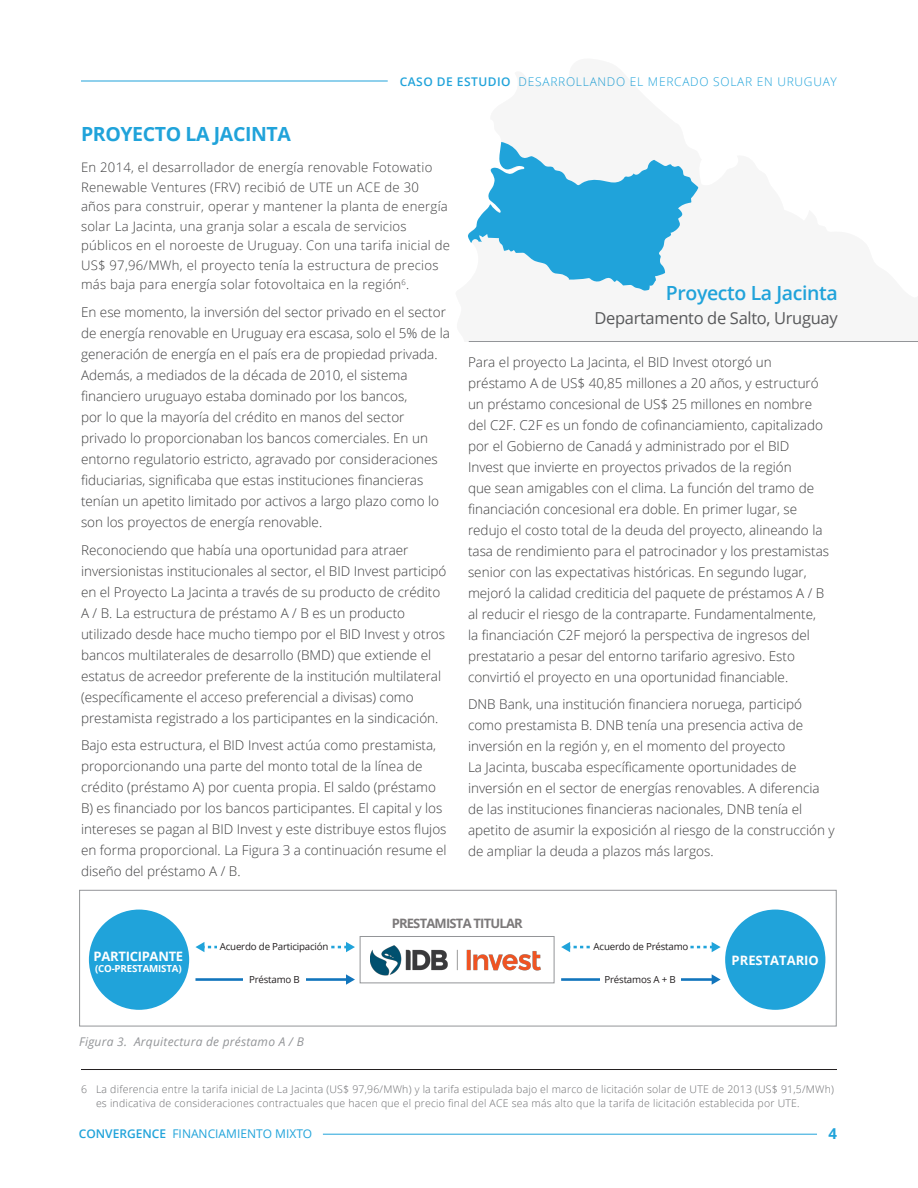
<style>
.page{position:relative;width:918px;height:1188px;background:#fff}
.page>*{position:absolute;margin:0;border:0;box-sizing:border-box;transform-origin:0 0}
.Body_Bullet_points{font:700 19.5px "Open Sans";letter-spacing:-.02em;color:#20a3da}
.Body_Bullet_points-2{font:600 19.5px "Open Sans";letter-spacing:-.02em;color:#20a3da}
.Body_Bullet_points-3{font:16.5px "Open Sans";letter-spacing:-.02em;color:#57585a}
.t1{font:700 15px "Open Sans";color:#20a3da}
.Body_Bullet_points-4{font:300 13.5px/21px "Open Sans";color:#3e3e3f}
.Body_Bullet_points-5{font:300 13.2px/19.5px "Open Sans";letter-spacing:.02em;color:#3e3e3f}
.t2{font:700 13.05px "Open Sans";letter-spacing:-.06em;color:#231f20}
.t3{font:700 13.05px "Open Sans";letter-spacing:-.02em;color:#fff}
.t4{font:700 13.05px "Open Sans";color:#fff}
.t5{font:300 12px "Open Sans";letter-spacing:.06em;color:#20a3da}
.Title_3{font:italic 12px "Open Sans";letter-spacing:.02em;color:#939598}
.t6{font:12px "Open Sans";color:#20a3da}
.Body_copy_april{font:300 10.5px/13.5px "Open Sans";letter-spacing:.02em;color:#6c6d70}
.t7{font:9.75px "Open Sans";letter-spacing:-.02em;color:#231f20}
.t8{font:700 9.75px "Open Sans";letter-spacing:-.02em;color:#fff}
.s1{font-weight:600}
</style>
<div class="page">
<hr style="left:81px;top:81px;width:307px;height:1px;background:#20a3da">
<hr style="left:323px;top:1134px;width:494px;height:1px;background:#20a3da">
<svg style="left:468px;top:142px;width:230px;height:149px"></svg>
<hr style="left:81px;top:1069px;width:756px;height:1px;background:#231f20">
<div style="left:89px;top:910px;width:100px;height:100px;background:#20a3da;border-radius:50%"></div>
<svg style="left:195px;top:942px;width:160px;height:10px"></svg>
<hr style="left:195px;top:978px;width:153px;height:3px;background:#1175bc">
<svg style="left:346px;top:974px;width:9px;height:11px"></svg>
<div style="left:725px;top:910px;width:100px;height:100px;background:#20a3da;border-radius:50%"></div>
<div style="left:360px;top:936px;width:194px;height:47px;border:1px solid #939598"></div>
<img style="left:371px;top:945px;width:170px;height:31px">
<div style="left:218px;top:941px;width:113px;height:11px;background:#fff"></div>
<div style="left:243px;top:974px;width:63px;height:11px;background:#fff"></div>
<svg style="left:561px;top:942px;width:160px;height:10px"></svg>
<hr style="left:561px;top:978px;width:152px;height:3px;background:#1175bc">
<svg style="left:712px;top:974px;width:9px;height:11px"></svg>
<div style="left:591px;top:941px;width:98px;height:11px;background:#fff"></div>
<div style="left:600px;top:974px;width:80px;height:11px;background:#fff"></div>
<hr style="left:469px;top:341px;width:449px;height:1px;background:#939598">
<div style="left:79px;top:890px;width:757px;height:136px;border:1px solid #939598"></div>
<p class="Body_Bullet_points" style="left:81px;top:120px;width:211px">PROYECTO LA JACINTA</p>
<p class="t5" style="left:400px;top:73px;width:439px"><span class="s1">CASO DE ESTUDIO</span> DESARROLLANDO EL MERCADO SOLAR EN URUGUAY</p>
<p class="Body_Bullet_points-5" style="left:81px;top:157px;width:371px">En 2014, el desarrollador de energía renovable Fotowatio Renewable Ventures (FRV) recibió de UTE un ACE de 30 años para construir, operar y mantener la planta de energía solar La Jacinta, una granja solar a escala de servicios públicos en el noroeste de Uruguay. Con una tarifa inicial de US$ 97,96/MWh, el proyecto tenía la estructura de precios más baja para energía solar fotovoltaica en la región<sup>6</sup>.</p>
<p class="Body_Bullet_points-4" style="left:81px;top:301px;width:371px">En ese momento, la inversión del sector privado en el sector de energía renovable en Uruguay era escasa, solo el 5% de la generación de energía en el país era de propiedad privada.<br>Además, a mediados de la década de 2010, el sistema financiero uruguayo estaba dominado por los bancos,<br>por lo que la mayoría del crédito en manos del sector privado lo proporcionaban los bancos comerciales. En un entorno regulatorio estricto, agravado por consideraciones fiduciarias, significaba que estas instituciones financieras tenían un apetito limitado por activos a largo plazo como lo son los proyectos de energía renovable.</p>
<p class="Body_Bullet_points-4" style="left:81px;top:539px;width:367px">Reconociendo que había una oportunidad para atraer inversionistas institucionales al sector, el BID Invest participó en el Proyecto La Jacinta a través de su producto de crédito A / B. La estructura de préstamo A / B es un producto utilizado desde hace mucho tiempo por el BID Invest y otros bancos multilaterales de desarrollo (BMD) que extiende el estatus de acreedor preferente de la institución multilateral (específicamente el acceso preferencial a divisas) como prestamista registrado a los participantes en la sindicación.</p>
<p class="Body_Bullet_points-4" style="left:81px;top:735px;width:367px">Bajo esta estructura, el BID Invest actúa como prestamista, proporcionando una parte del monto total de la línea de crédito (préstamo A) por cuenta propia. El saldo (préstamo B) es financiado por los bancos participantes. El capital y los intereses se pagan al BID Invest y este distribuye estos flujos en forma proporcional. La Figura 3 a continuación resume el diseño del préstamo A / B.</p>
<p class="Body_Bullet_points-2" style="left:666px;top:280px;width:173px">Proyecto La Jacinta</p>
<p class="Body_Bullet_points-3" style="left:594px;top:306px;width:245px">Departamento de Salto, Uruguay</p>
<p class="Body_Bullet_points-4" style="left:468px;top:351px;width:363px">Para el proyecto La Jacinta, el BID Invest otorgó un préstamo A de US$ 40,85 millones a 20 años, y estructuró un préstamo concesional de US$ 25 millones en nombre del C2F. C2F es un fondo de cofinanciamiento, capitalizado por el Gobierno de Canadá y administrado por el BID<br>Invest que invierte en proyectos privados de la región<br>que sean amigables con el clima. La función del tramo de financiación concesional era doble. En primer lugar, se redujo el costo total de la deuda del proyecto, alineando la tasa de rendimiento para el patrocinador y los prestamistas senior con las expectativas históricas. En segundo lugar, mejoró la calidad crediticia del paquete de préstamos A / B al reducir el riesgo de la contraparte. Fundamentalmente, la financiación C2F mejoró la perspectiva de ingresos del prestatario a pesar del entorno tarifario agresivo. Esto convirtió el proyecto en una oportunidad financiable.</p>
<p class="Body_Bullet_points-4" style="left:468px;top:694px;width:368px">DNB Bank, una institución financiera noruega, participó como prestamista B. DNB tenía una presencia activa de inversión en la región y, en el momento del proyecto<br>La Jacinta, buscaba específicamente oportunidades de inversión en el sector de energías renovables. A diferencia de las instituciones financieras nacionales, DNB tenía el apetito de asumir la exposición al riesgo de la construcción y de ampliar la deuda a plazos más largos.</p>
<p class="t2" style="left:392px;top:914px;width:133px">PRESTAMISTA TITULAR</p>
<p class="t7" style="left:220px;top:939px;width:110px">Acuerdo de Participación</p>
<p class="t7" style="left:249px;top:973px;width:52px">Préstamo B</p>
<p class="t7" style="left:594px;top:939px;width:96px">Acuerdo de Préstamo</p>
<p class="t7" style="left:605px;top:973px;width:73px">Préstamos A + B</p>
<p class="t3" style="left:94px;top:947px;width:91px">PARTICIPANTE</p>
<p class="t4" style="left:732px;top:951px;width:89px">PRESTATARIO</p>
<p class="t8" style="left:95px;top:962px;width:88px">(CO-PRESTAMISTA)</p>
<p class="Title_3" style="left:79px;top:1034px;width:226px">Figura 3. Arquitectura de préstamo A / B</p>
<p class="Body_copy_april" style="left:96px;top:1082px;width:740px;text-indent:-15px">6 La diferencia entre la tarifa inicial de La Jacinta (US$ 97,96/MWh) y la tarifa estipulada bajo el marco de licitación solar de UTE de 2013 (US$ 91,5/MWh) es indicativa de consideraciones contractuales que hacen que el precio final del ACE sea más alto que la tarifa de licitación establecida por UTE.</p>
<p class="t6" style="left:79px;top:1125px;width:235px"><span class="s1">CONVERGENCE</span> FINANCIAMIENTO MIXTO</p>
<p class="t1" style="left:828px;top:1123px;width:10px">4</p>
</div>
